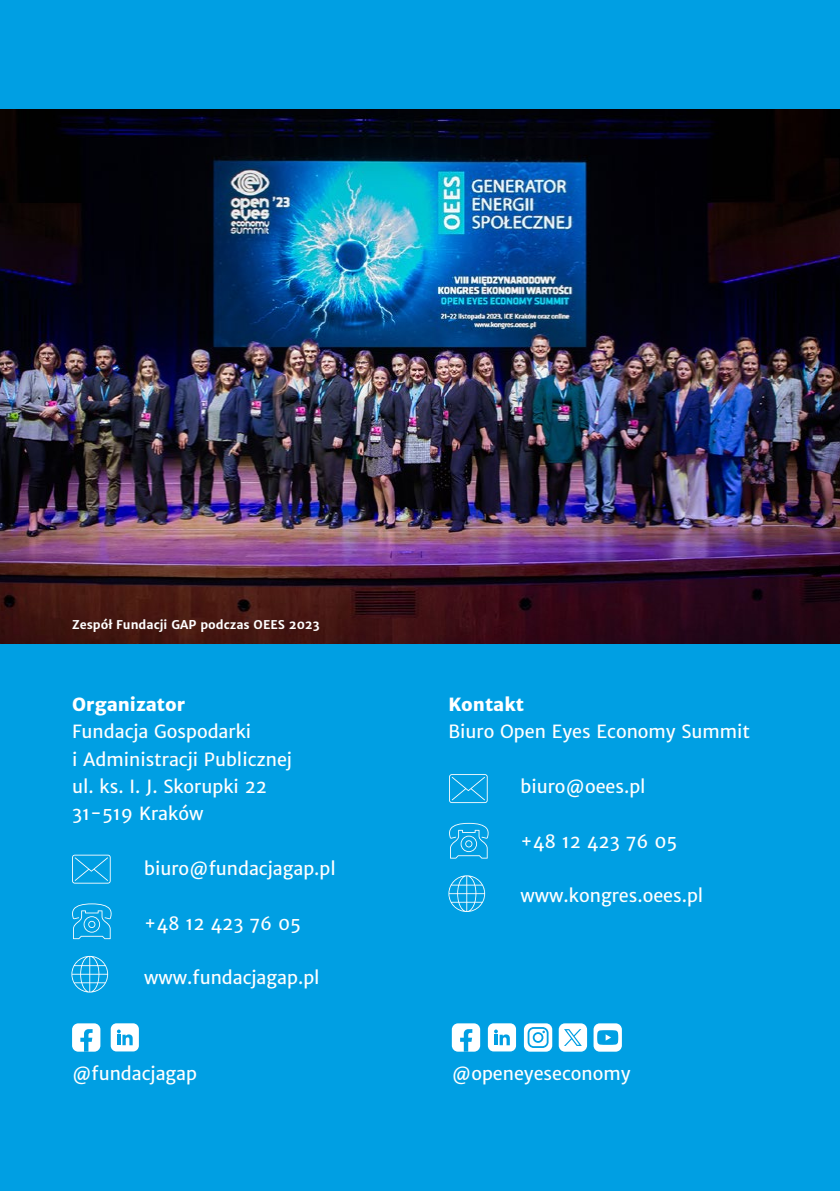
<style>
.page{position:relative;width:840px;height:1191px;background:#fff}
.page>*{position:absolute;margin:0;border:0;box-sizing:border-box;transform-origin:0 0}
.t1{font:18px/27.4px "Merriweather Sans";color:#fff}
.t2{font:800 18px "Merriweather Sans";color:#fff}
.t3{font:700 12px "Merriweather Sans";color:#fff}
</style>
<div class="page">
<div style="left:0;top:0;width:839px;height:1191px;background:#009fe3"></div>
<img style="left:0;top:109px;width:839px;height:534px">
<svg style="left:72px;top:854px;width:39px;height:29px"></svg>
<svg style="left:449px;top:774px;width:38px;height:29px"></svg>
<svg style="left:72px;top:903px;width:40px;height:36px"></svg>
<svg style="left:449px;top:823px;width:39px;height:35px"></svg>
<svg style="left:71px;top:956px;width:37px;height:36px"></svg>
<svg style="left:448px;top:875px;width:37px;height:37px"></svg>
<div style="left:72px;top:1023px;width:28px;height:28px;background:#fff;border-radius:6px"></div>
<svg style="left:80px;top:1029px;width:12px;height:22px"></svg>
<div style="left:111px;top:1023px;width:28px;height:28px;background:#fff;border-radius:6px"></div>
<svg style="left:117px;top:1029px;width:16px;height:16px"></svg>
<div style="left:451px;top:1023px;width:29px;height:28px;background:#fff;border-radius:6px"></div>
<svg style="left:460px;top:1029px;width:12px;height:22px"></svg>
<div style="left:523px;top:1023px;width:29px;height:28px;background:#fff;border-radius:6px"></div>
<svg style="left:527px;top:1027px;width:21px;height:21px"></svg>
<div style="left:558px;top:1023px;width:28px;height:28px;background:#fff;border-radius:6px"></div>
<svg style="left:564px;top:1029px;width:17px;height:17px"></svg>
<div style="left:593px;top:1023px;width:28px;height:28px;background:#fff;border-radius:6px"></div>
<svg style="left:597px;top:1030px;width:21px;height:14px"></svg>
<div style="left:487px;top:1023px;width:28px;height:28px;background:#fff;border-radius:6px"></div>
<svg style="left:494px;top:1029px;width:15px;height:16px"></svg>
<p class="t3" style="left:72px;top:617px;width:249px">Zespół Fundacji GAP podczas OEES 2023</p>
<p class="t2" style="left:72px;top:693px;width:115px">Organizator</p>
<p class="t1" style="left:72px;top:718px;width:221px">Fundacja Gospodarki<br>i Administracji Publicznej ul. ks. I. J. Skorupki 22<br>31-519 Kraków</p>
<p class="t1" style="left:144px;top:855px;width:193px">biuro@fundacjagap.pl</p>
<p class="t1" style="left:144px;top:909px;width:158px">+48 12 423 76 05</p>
<p class="t1" style="left:144px;top:964px;width:177px">www.fundacjagap.pl</p>
<p class="t2" style="left:448px;top:693px;width:77px">Kontakt</p>
<p class="t1" style="left:448px;top:718px;width:303px">Biuro Open Eyes Economy Summit</p>
<p class="t1" style="left:520px;top:773px;width:127px">biuro@oees.pl</p>
<p class="t1" style="left:520px;top:827px;width:158px">+48 12 423 76 05</p>
<p class="t1" style="left:520px;top:882px;width:184px">www.kongres.oees.pl</p>
<p class="t1" style="left:72px;top:1060px;width:126px">@fundacjagap</p>
<p class="t1" style="left:451px;top:1060px;width:180px">@openeyeseconomy</p>
</div>
